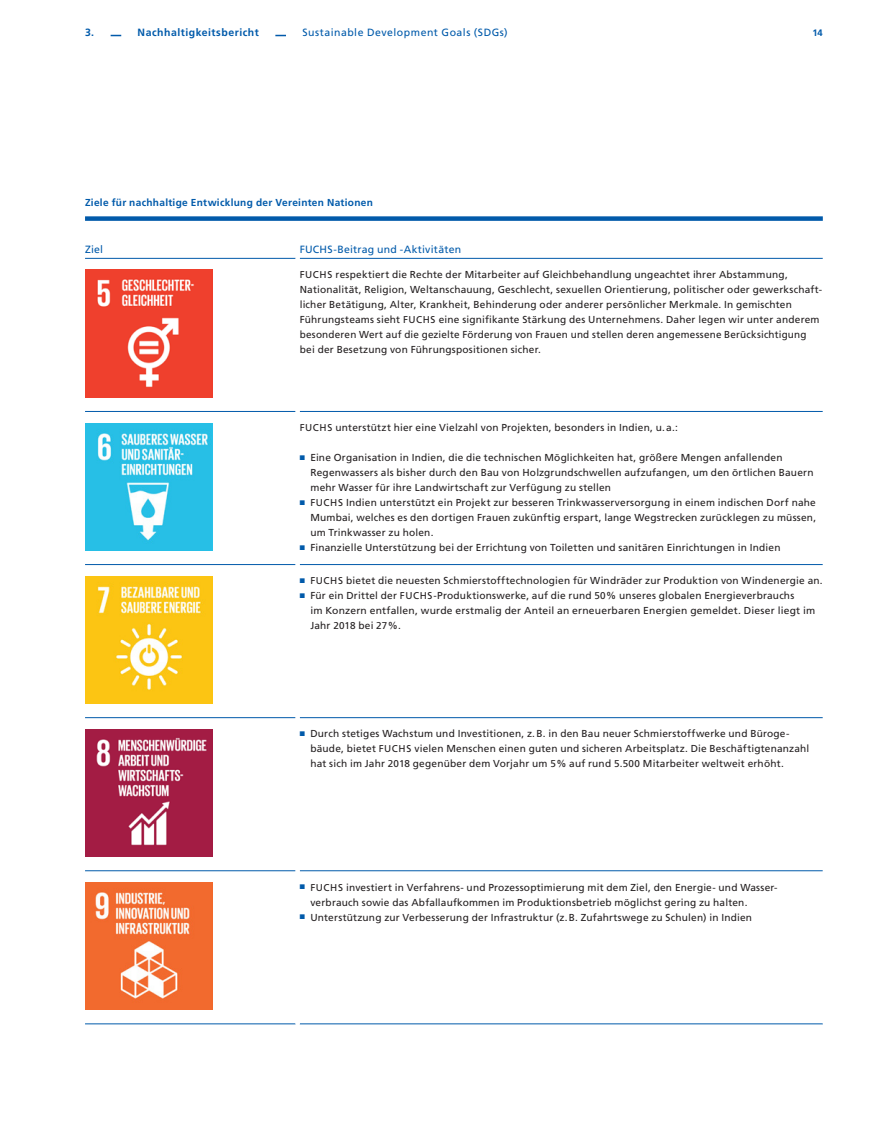
<style>
.page{position:relative;width:893px;height:1127px;background:#fff}
.page>*{position:absolute;margin:0;border:0;box-sizing:border-box;transform-origin:0 0}
.t1{font:10.5px "Frutiger LT Pro";letter-spacing:.04em;color:#015aaa}
.t2{font:10.5px "Frutiger LT Pro";letter-spacing:.02em;color:#015aaa}
.t3{font:700 10.5px "Frutiger LT Pro";letter-spacing:.05em;color:#015aaa}
.t4{font:10.2px/15px "Frutiger LT Pro";letter-spacing:.02em;color:#231f20}
.t5{font:700 10.2px "Frutiger LT Pro";letter-spacing:.03em;color:#015aaa}
.t6{font:700 9.3px "Frutiger LT Pro";color:#015aaa}
.s1{font-size:9.9px}
.s2{color:#015aaa}
</style>
<div class="page">
<hr style="left:85px;top:411px;width:211px;height:1px;background:#015aaa">
<hr style="left:300px;top:411px;width:523px;height:1px;background:#015aaa">
<hr style="left:85px;top:564px;width:211px;height:1px;background:#015aaa">
<hr style="left:300px;top:564px;width:523px;height:1px;background:#015aaa">
<hr style="left:85px;top:717px;width:211px;height:1px;background:#015aaa">
<hr style="left:300px;top:717px;width:523px;height:1px;background:#015aaa">
<hr style="left:85px;top:870px;width:211px;height:1px;background:#015aaa">
<hr style="left:300px;top:870px;width:523px;height:1px;background:#015aaa">
<hr style="left:85px;top:1023px;width:211px;height:1px;background:#015aaa">
<hr style="left:300px;top:1023px;width:523px;height:1px;background:#015aaa">
<hr style="left:300px;top:258px;width:523px;height:1px;background:#015aaa">
<hr style="left:85px;top:258px;width:211px;height:1px;background:#015aaa">
<div style="left:85px;top:216px;width:738px;height:5px;background:#015aaa"></div>
<img style="left:85px;top:270px;width:128px;height:127px">
<img style="left:85px;top:423px;width:128px;height:128px">
<img style="left:85px;top:576px;width:128px;height:128px">
<img style="left:85px;top:729px;width:128px;height:128px">
<img style="left:85px;top:882px;width:128px;height:128px">
<p class="t3" style="left:85px;top:26px;width:11px">3.</p>
<p class="t3" style="left:138px;top:26px;width:123px">Nachhaltigkeitsbericht</p>
<p class="t1" style="left:302px;top:26px;width:207px">Sustainable Development Goals (SDGs)</p>
<p class="t6" style="left:812px;top:27px;width:12px">14</p>
<p class="t5" style="left:85px;top:196px;width:290px">Ziele für nachhaltige Entwicklung der Vereinten Nationen</p>
<p class="t1" style="left:85px;top:243px;width:20px">Ziel</p>
<p class="t2" style="left:300px;top:243px;width:163px">FUCHS-Beitrag und -Aktivitäten</p>
<p class="t4" style="left:300px;top:267px;width:524px"><span class="s1">FUCHS</span> respektiert die Rechte der Mitarbeiter auf Gleichbehandlung ungeachtet ihrer Abstammung, Nationalität, Religion, Weltanschauung, Geschlecht, sexuellen Orientierung, politischer oder gewerkschaft&shy;licher Betätigung, Alter, Krankheit, Behinderung oder anderer persönlicher Merkmale. In gemischten Führungsteams sieht <span class="s1">FUCHS</span> eine signifikante Stärkung des Unternehmens. Daher legen wir unter anderem besonderen Wert auf die gezielte Förderung von Frauen und stellen deren angemessene Berücksichtigung bei der Besetzung von Führungspositionen sicher.</p>
<p class="t4" style="left:300px;top:420px;width:380px"><span class="s1">FUCHS</span> unterstützt hier eine Vielzahl von Projekten, besonders in Indien, u.a.:</p>
<p class="t4" style="left:310px;top:450px;width:505px;text-indent:-11px"><span class="s2">■</span> Eine Organisation in Indien, die die technischen Möglichkeiten hat, größere Mengen anfallenden<br>Regenwassers als bisher durch den Bau von Holzgrundschwellen aufzufangen, um den örtlichen Bauern mehr Wasser für ihre Landwirtschaft zur Verfügung zu stellen</p>
<p class="t4" style="left:310px;top:495px;width:507px;text-align:justify;text-indent:-11px"><span class="s2">■</span> <span class="s1">FUCHS</span> Indien unterstützt ein Projekt zur besseren Trinkwasserversorgung in einem indischen Dorf nahe Mumbai, welches es den dortigen Frauen zukünftig erspart, lange Wegstrecken zurücklegen zu müssen, um Trinkwasser zu holen.</p>
<p class="t4" style="left:300px;top:540px;width:482px"><span class="s2">■</span> Finanzielle Unterstützung bei der Errichtung von Toiletten und sanitären Einrichtungen in Indien</p>
<p class="t4" style="left:300px;top:573px;width:524px"><span class="s2">■</span> <span class="s1">FUCHS</span> bietet die neuesten Schmierstofftechnologien für Windräder zur Produktion von Windenergie an.</p>
<p class="t4" style="left:310px;top:588px;width:506px;text-indent:-11px"><span class="s2">■</span> Für ein Drittel der <span class="s1">FUCHS</span>-Produktionswerke, auf die rund <span class="s1">50</span>% unseres globalen Energieverbrauchs<br>im Konzern entfallen, wurde erstmalig der Anteil an erneuerbaren Energien gemeldet. Dieser liegt im<br>Jahr <span class="s1">2018</span> bei <span class="s1">27</span>%.</p>
<p class="t4" style="left:310px;top:726px;width:500px;text-indent:-11px"><span class="s2">■</span> Durch stetiges Wachstum und Investitionen, z.B. in den Bau neuer Schmierstoffwerke und Büroge&shy;bäude, bietet <span class="s1">FUCHS</span> vielen Menschen einen guten und sicheren Arbeitsplatz. Die Beschäftigtenanzahl hat sich im Jahr <span class="s1">2018</span> gegenüber dem Vorjahr um <span class="s1">5</span>% auf rund <span class="s1">5</span>.<span class="s1">500</span> Mitarbeiter weltweit erhöht.</p>
<p class="t4" style="left:310px;top:879px;width:468px;text-indent:-11px"><span class="s2">■</span> <span class="s1">FUCHS</span> investiert in Verfahrens- und Prozessoptimierung mit dem Ziel, den Energie- und Wasser&shy;verbrauch sowie das Abfallaufkommen im Produktionsbetrieb möglichst gering zu halten.</p>
<p class="t4" style="left:300px;top:909px;width:454px"><span class="s2">■</span> Unterstützung zur Verbesserung der Infrastruktur (z.B. Zufahrtswege zu Schulen) in Indien</p>
</div>
